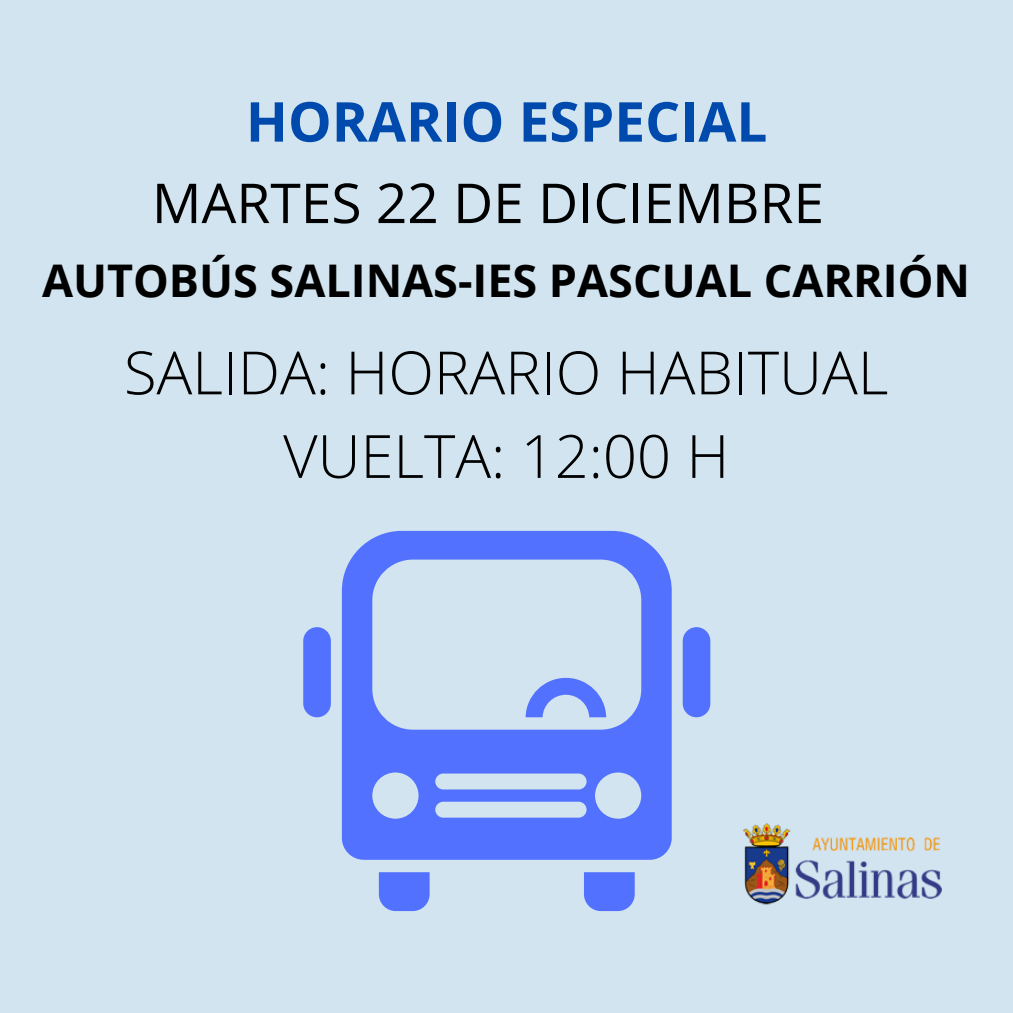
<style>
.page{position:relative;width:1013px;height:1013px;background:#fff}
.page>*{position:absolute;margin:0;border:0;box-sizing:border-box;transform-origin:0 0}
.t1{font:300 59.62px "Open Sans";color:#000}
.t2{font:55px "Open Sans";color:#000}
.t3{font:700 55px "Open Sans";color:#004aad}
.t4{font:700 45px "Open Sans";color:#000}
</style>
<div class="page">
<div style="left:0;top:0;width:1012px;height:1012px;background:#d1e4ef"></div>
<svg style="left:379px;top:872px;width:50px;height:39px;background:#5978fd"></svg>
<svg style="left:584px;top:872px;width:50px;height:39px;background:#5978fd"></svg>
<svg style="left:342px;top:531px;width:329px;height:328px;fill:#5271ff"></svg>
<svg style="left:525px;top:678px;width:81px;height:39px"></svg>
<div style="left:303px;top:627px;width:28px;height:90px;background:#5271ff;border-radius:14px"></div>
<div style="left:682px;top:627px;width:28px;height:90px;background:#5271ff;border-radius:14px"></div>
<img style="left:744px;top:823px;width:197px;height:82px">
<p class="t3" style="left:246px;top:83px;width:523px">HORARIO ESPECIAL</p>
<p class="t2" style="left:152px;top:164px;width:673px">MARTES 22 DE DICIEMBRE</p>
<p class="t4" style="left:42px;top:249px;width:929px">AUTOBÚS SALINAS-IES PASCUAL CARRIÓN</p>
<p class="t1" style="left:124px;top:330px;width:766px">SALIDA: HORARIO HABITUAL</p>
<p class="t1" style="left:283px;top:414px;width:447px">VUELTA: 12:00 H</p>
</div>
